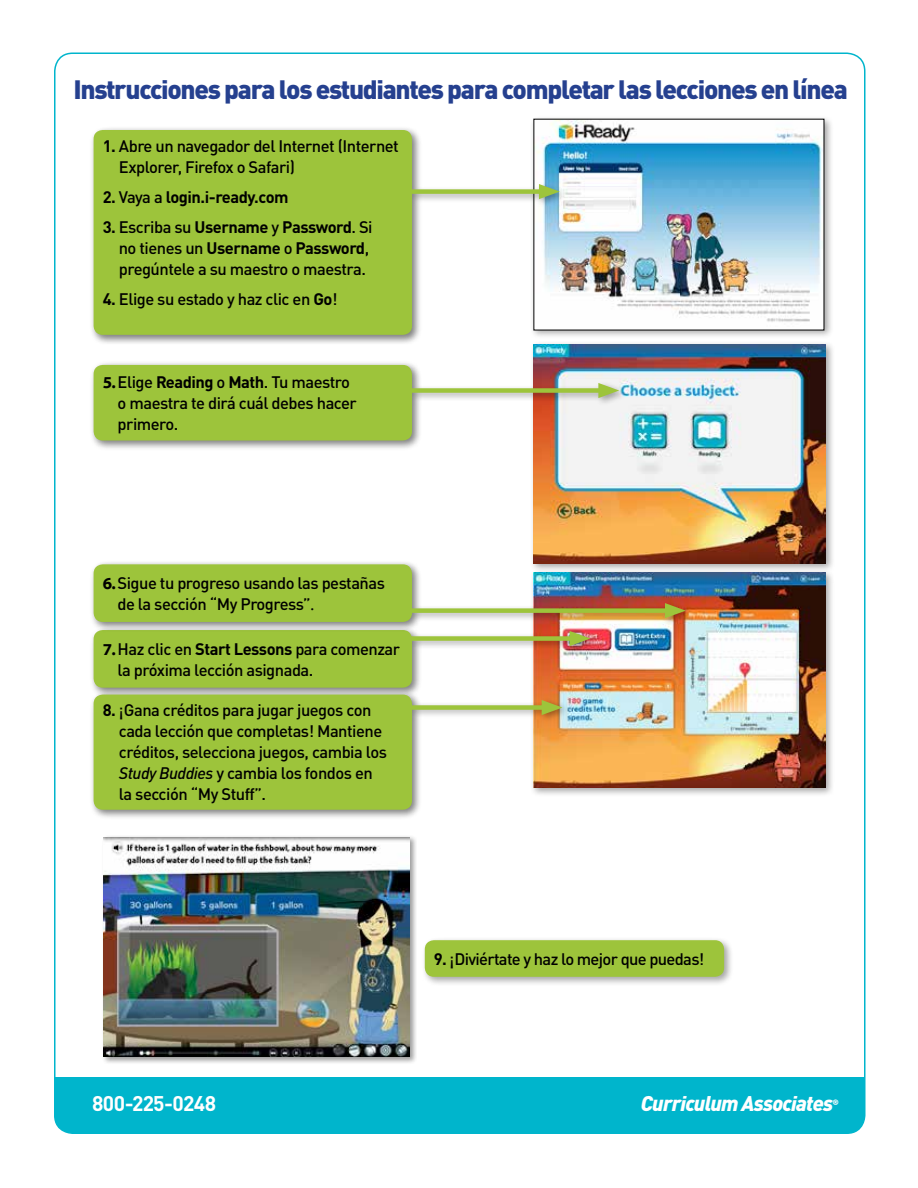
<style>
.page{position:relative;width:918px;height:1188px;background:#fff}
.page>*{position:absolute;margin:0;border:0;box-sizing:border-box;transform-origin:0 0}
.t1{font:900 26.25px "DINOT";letter-spacing:-.05em;color:#25408f}
.t2{font:italic 900 21px "DINOT";letter-spacing:-.035em;color:#fff}
.t3{font:700 21px "DINOT";letter-spacing:-.03em;color:#fff}
.t4{font:500 16.5px/21px "DINOT";letter-spacing:-.03em;color:#000}
.t5{font:700 16.5px "DINOT";letter-spacing:-.03em;color:#000}
.t6{font:italic 900 7.8px "DINOT";color:#fff}
.s1{font-weight:700}
.s2{font-weight:500}
.s3{font-family:"Myriad Web Pro";font-weight:700}
.s4{font-family:"Myriad Web Pro";font-weight:400}
.s5{font-style:italic}
</style>
<div class="page">
<div style="left:55px;top:1077px;width:808px;height:56px;background:#00b5cc"></div>
<div style="left:530px;top:115px;width:304px;height:225px;background:#000;opacity:.35"></div>
<img style="left:536px;top:121px;width:286px;height:207px">
<div style="left:530px;top:341px;width:305px;height:232px;background:#000;opacity:.35"></div>
<img style="left:534px;top:345px;width:292px;height:218px">
<div style="left:530px;top:569px;width:305px;height:228px;background:#000;opacity:.35"></div>
<img style="left:571px;top:572px;width:254px;height:216px">
<div style="left:421px;top:937px;width:313px;height:50px;background:#000;opacity:.35"></div>
<div style="left:425px;top:940px;width:299px;height:37px;background:#9dc43b;border-radius:9px"></div>
<div style="left:90px;top:127px;width:478px;height:217px;background:#000;opacity:.35"></div>
<div style="left:88px;top:125px;width:335px;height:221px;background:#000;opacity:.25"></div>
<div style="left:94px;top:130px;width:318px;height:205px;background:#9dc43b;border-radius:9px"></div>
<div style="left:407px;top:189px;width:140px;height:5px;background:#9dc43b"></div>
<svg style="left:539px;top:184px;width:21px;height:15px"></svg>
<div style="left:90px;top:362px;width:538px;height:88px;background:#000;opacity:.35"></div>
<div style="left:88px;top:360px;width:335px;height:92px;background:#000;opacity:.25"></div>
<div style="left:94px;top:365px;width:318px;height:76px;background:#9dc43b;border-radius:9px"></div>
<div style="left:407px;top:388px;width:200px;height:5px;background:#9dc43b"></div>
<svg style="left:598px;top:383px;width:21px;height:15px"></svg>
<div style="left:90px;top:627px;width:509px;height:70px;background:#000;opacity:.35"></div>
<div style="left:88px;top:625px;width:335px;height:74px;background:#000;opacity:.25"></div>
<div style="left:94px;top:630px;width:318px;height:58px;background:#9dc43b;border-radius:9px"></div>
<div style="left:399px;top:636px;width:179px;height:5px;background:#9dc43b"></div>
<svg style="left:570px;top:632px;width:20px;height:14px"></svg>
<div style="left:90px;top:691px;width:481px;height:128px;background:#000;opacity:.35"></div>
<div style="left:88px;top:689px;width:335px;height:132px;background:#000;opacity:.25"></div>
<div style="left:94px;top:695px;width:318px;height:115px;background:#9dc43b;border-radius:9px"></div>
<div style="left:407px;top:705px;width:143px;height:5px;background:#9dc43b"></div>
<svg style="left:542px;top:700px;width:20px;height:15px"></svg>
<div style="left:90px;top:561px;width:604px;height:71px;background:#000;opacity:.35"></div>
<div style="left:88px;top:559px;width:335px;height:74px;background:#000;opacity:.25"></div>
<div style="left:94px;top:564px;width:318px;height:58px;background:#9dc43b;border-radius:9px"></div>
<div style="left:407px;top:608px;width:266px;height:5px;background:#9dc43b"></div>
<svg style="left:665px;top:603px;width:21px;height:15px"></svg>
<div style="left:102px;top:835px;width:315px;height:229px;background:#000;opacity:.4"></div>
<img style="left:104px;top:837px;width:305px;height:219px">
<h1 class="t1" style="left:74px;top:72px;width:776px">Instrucciones para los estudiantes para completar las lecciones en línea</h1>
<p class="t4" style="left:119px;top:135px;width:282px;text-indent:-16px"><span class="s1">1.</span> Abre un navegador del Internet (Internet<br>Explorer, Firefox o Safari)</p>
<p class="t5" style="left:103px;top:186px;width:187px">2. <span class="s2">Vaya a</span> login.i-ready.com</p>
<p class="t4" style="left:119px;top:216px;width:255px;text-indent:-16px"><span class="s1">3.</span> Escriba su <span class="s1">Username</span> y <span class="s1">Password</span>. Si no tienes un <span class="s1">Username</span> o <span class="s1">Password</span>, pregúntele a su maestro o maestra.</p>
<p class="t4" style="left:103px;top:288px;width:236px"><span class="s1">4.</span> Elige su estado y haz clic en <span class="s1">Go</span>!</p>
<p class="t4" style="left:118px;top:372px;width:241px;text-indent:-15px"><span class="s3">5.</span> Elige <span class="s1">Reading</span> o <span class="s1">Math</span>. Tu maestro o maestra te dirá cuál debes hacer primero.</p>
<p class="t4" style="left:117px;top:572px;width:269px;text-indent:-15px"><span class="s3">6.</span> Sigue tu progreso usando las pestañas de la sección “My Progress”<span class="s4">.</span></p>
<p class="t4" style="left:118px;top:638px;width:284px;text-indent:-15px"><span class="s3">7.</span> Haz clic en <span class="s1">Start Lessons</span> para comenzar la próxima lección asignada.</p>
<p class="t4" style="left:119px;top:700px;width:270px;text-indent:-16px"><span class="s1">8.</span> ¡Gana créditos para jugar juegos con cada lección que completas! Mantiene créditos, selecciona juegos, cambia los <span class="s5">Study Buddies</span> y cambia los fondos en la sección “My Stuff”.</p>
<p class="t3" style="left:92px;top:1090px;width:126px">800-225-0248</p>
<p class="t4" style="left:434px;top:948px;width:272px"><span class="s1">9.</span> ¡Diviértate y haz lo mejor que puedas!</p>
<p class="t2" style="left:641px;top:1089px;width:194px">Curriculum Associates</p>
<p class="t6" style="left:833px;top:1097px;width:8px">®</p>
</div>
